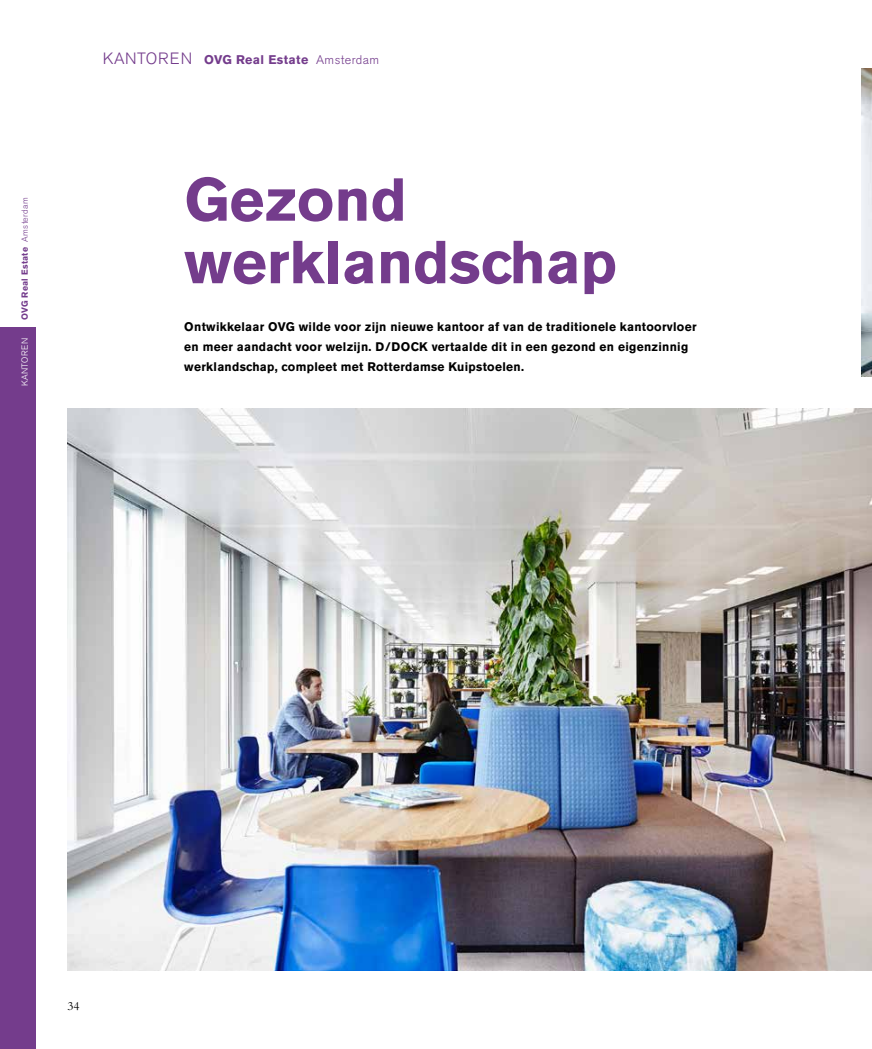
<style>
.page{position:relative;width:872px;height:1049px;background:#fff}
.page>*{position:absolute;margin:0;border:0;box-sizing:border-box;transform-origin:0 0}
.t1{font:700 60px/62.5px "Akzidenz Grotesk BE";color:#743c8c}
.t2{font:700 12.5px "Akzidenz Grotesk BE";letter-spacing:.03em;color:#743c8c}
.t3{font:12.5px "Bembo";color:#000}
.t4{font:700 12.38px/20px "Akzidenz Grotesk BE";letter-spacing:.025em;color:#000}
.t5{font:700 8.75px "Akzidenz Grotesk BE";letter-spacing:.03em;color:#743c8c}
.t6{font:300 8.75px "Akzidenz Grotesk BE";letter-spacing:.03em;color:#fff}
.s1{font-weight:300}
.s2{font-weight:300;font-size:16.25px}
</style>
<div class="page">
<div style="left:0;top:327px;width:35px;height:722px;background:#743c8c"></div>
<img style="left:67px;top:408px;width:805px;height:562px">
<img style="left:861px;top:69px;width:11px;height:308px">
<p class="t5" style="left:20px;top:320px;width:124px;rotate:-90deg">OVG Real Estate <span class="s1">Amsterdam</span></p>
<p class="t6" style="left:20px;top:386px;width:50px;rotate:-90deg">kantoren</p>
<p class="t2" style="left:103px;top:52px;width:278px"><span class="s2">kantoren</span> OVG Real Estate <span class="s1">Amsterdam</span></p>
<h1 class="t1" style="left:184px;top:169px;width:434px">Gezond werklandschap</h1>
<p class="t4" style="left:184px;top:317px;width:514px">Ontwikkelaar OVG wilde voor zijn nieuwe kantoor af van de traditionele kantoorvloer en meer aandacht voor welzijn. D/DOCK vertaalde dit in een gezond en eigenzinnig werklandschap, compleet met Rotterdamse Kuipstoelen.</p>
<p class="t3" style="left:67px;top:999px;width:14px">34</p>
</div>
